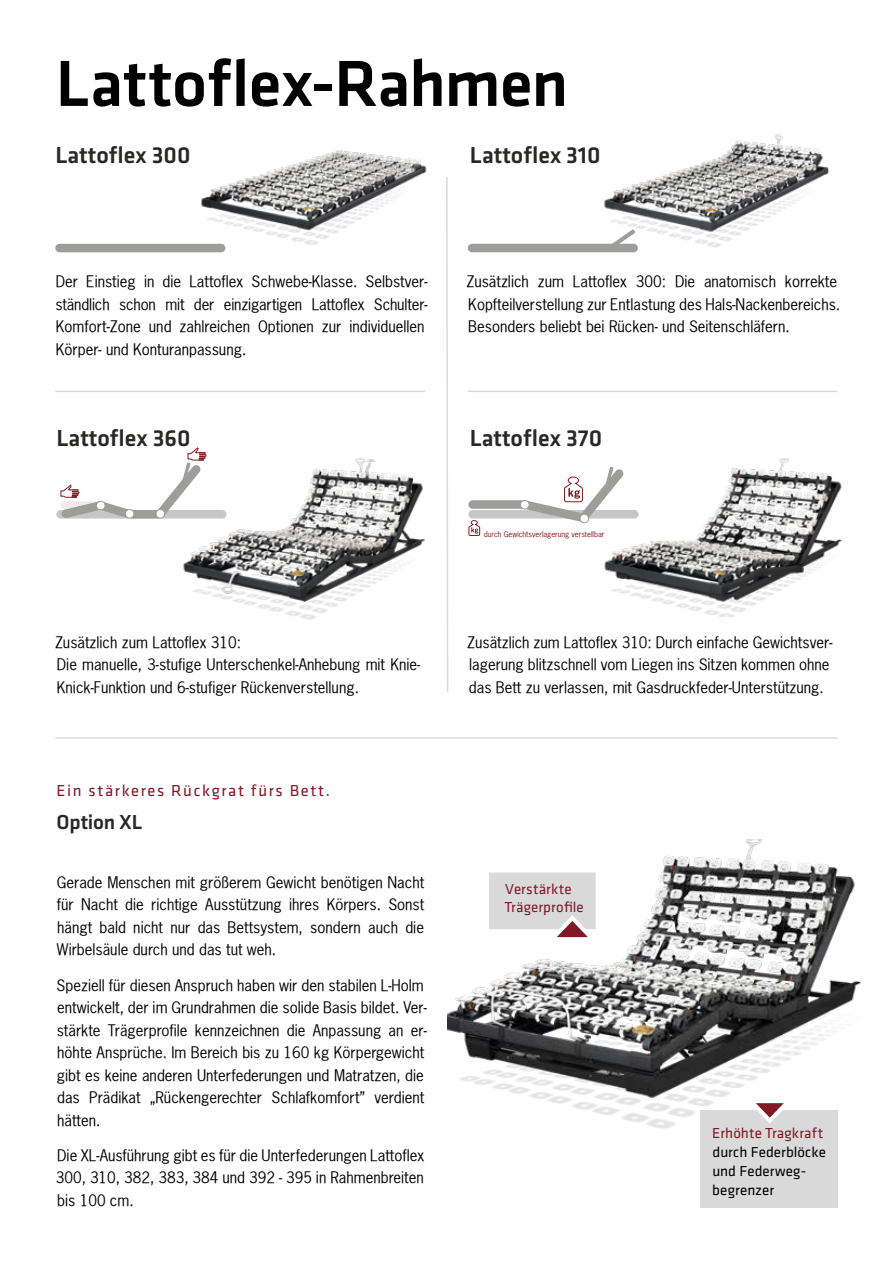
<style>
.page{position:relative;width:893px;height:1263px;background:#fff}
.page>*{position:absolute;margin:0;border:0;box-sizing:border-box;transform-origin:0 0}
.t1{font:500 67.5px "Klavika";letter-spacing:-.005em;color:#000}
.t2{font:500 24px "Klavika";color:#282827}
.t3{font:500 21px "Klavika";letter-spacing:-.01em;color:#282827}
.t4{font:16.5px "Klavika";letter-spacing:.1em;color:#811626}
.t5{font:15px/22.5px "News Gothic";color:#000}
.t6{font:15px/18.8px "Klavika";letter-spacing:.01em;color:#811626}
.t7{font:15px/18.8px "Klavika";color:#000}
.t8{font:7.5px "News Gothic";color:#801c1f}
</style>
<div class="page">
<img style="left:448px;top:839px;width:413px;height:290px">
<img style="left:196px;top:150px;width:231px;height:96px">
<img style="left:598px;top:134px;width:231px;height:113px">
<img style="left:604px;top:458px;width:238px;height:158px">
<img style="left:175px;top:457px;width:250px;height:163px">
<div style="left:56px;top:510px;width:170px;height:8px;background:#c6c6c6;border-radius:4px"></div>
<div style="left:129px;top:510px;width:33px;height:8px;background:#9d9d9c;border-radius:4px"></div>
<svg style="left:60px;top:484px;width:67px;height:34px"></svg>
<div style="left:156px;top:509px;width:9px;height:9px;border:1px solid #9d9d9c;border-radius:50%"></div>
<div style="left:125px;top:509px;width:9px;height:9px;background:#fff;border-radius:50%"></div>
<div style="left:125px;top:509px;width:9px;height:9px;border:1px solid #9d9d9c;border-radius:50%"></div>
<div style="left:96px;top:501px;width:9px;height:9px;background:#fff;border-radius:50%"></div>
<div style="left:96px;top:501px;width:9px;height:9px;border:1px solid #9d9d9c;border-radius:50%"></div>
<svg style="left:157px;top:447px;width:50px;height:70px"></svg>
<div style="left:468px;top:510px;width:171px;height:8px;background:#c6c6c6;border-radius:4px"></div>
<div style="left:468px;top:500px;width:59px;height:9px;background:#9d9d9c;border-radius:4px"></div>
<div style="left:521px;top:500px;width:8px;height:9px;background:#fff;border-radius:50%"></div>
<div style="left:520px;top:500px;width:9px;height:9px;border:1px solid #9d9d9c;border-radius:50%"></div>
<svg style="left:468px;top:520px;width:12px;height:16px"></svg>
<svg style="left:523px;top:467px;width:101px;height:56px"></svg>
<div style="left:55px;top:244px;width:170px;height:8px;background:#9d9d9c;border-radius:4px"></div>
<svg style="left:610px;top:229px;width:25px;height:15px"></svg>
<div style="left:468px;top:244px;width:170px;height:8px;background:#9d9d9c;border-radius:4px"></div>
<svg style="left:489px;top:872px;width:113px;height:73px"></svg>
<div style="left:700px;top:1110px;width:138px;height:98px;background:#dadada"></div>
<svg style="left:741px;top:1095px;width:57px;height:28px"></svg>
<hr style="left:55px;top:391px;width:370px;height:1px;background:#dadada">
<hr style="left:468px;top:391px;width:370px;height:1px;background:#dadada">
<hr style="left:55px;top:737px;width:783px;height:2px;background:#dadada">
<svg style="left:446px;top:177px;width:3px;height:515px"></svg>
<h1 class="t1" style="left:56px;top:47px;width:514px">Lattoflex-Rahmen</h1>
<h2 class="t2" style="left:55px;top:142px;width:137px">Lattoflex 300</h2>
<h2 class="t2" style="left:470px;top:142px;width:132px">Lattoflex 310</h2>
<p class="t5" style="left:55px;top:270px;width:374px">Der Einstieg in die Lattoflex Schwebe-Klasse. Selbstver&shy;ständlich schon mit der einzigartigen Lattoflex Schulter-Komfort-Zone und zahlreichen Optionen zur individuellen Körper- und Konturanpassung.</p>
<p class="t5" style="left:466px;top:270px;width:375px">Zusätzlich zum Lattoflex 300: Die anatomisch korrekte<br>Kopfteilverstellung zur Entlastung des Hals-Nackenbereichs.<br>Besonders beliebt bei Rücken- und Seitenschläfern.</p>
<h2 class="t2" style="left:56px;top:425px;width:136px">Lattoflex 360</h2>
<h2 class="t2" style="left:470px;top:425px;width:134px">Lattoflex 370</h2>
<p class="t8" style="left:484px;top:529px;width:122px">durch Gewichtsverlagerung verstellbar</p>
<p class="t5" style="left:55px;top:631px;width:367px">Zusätzlich zum Lattoflex 310:<br>Die manuelle, 3-stufige Unterschenkel-Anhebung mit Knie-<br>Knick-Funktion und 6-stufiger Rückenverstellung.</p>
<p class="t5" style="left:467px;top:631px;width:367px">Zusätzlich zum Lattoflex 310: Durch einfache Gewichtsver&shy;lagerung blitzschnell vom Liegen ins Sitzen kommen ohne das Bett zu verlassen, mit Gasdruckfeder-Unterstützung.</p>
<p class="t4" style="left:57px;top:782px;width:275px">Ein stärkeres Rückgrat fürs Bett.</p>
<h3 class="t3" style="left:57px;top:811px;width:87px">Option XL</h3>
<p class="t5" style="left:57px;top:871px;width:369px;text-align:justify">Gerade Menschen mit größerem Gewicht benötigen Nacht für Nacht die richtige Ausstützung ihres Körpers. Sonst hängt bald nicht nur das Bettsystem, sondern auch die Wirbelsäule durch und das tut weh.</p>
<p class="t5" style="left:57px;top:973px;width:372px">Speziell für diesen Anspruch haben wir den stabilen L-Holm entwickelt, der im Grundrahmen die solide Basis bildet. Ver&shy;stärkte Trägerprofile kennzeichnen die Anpassung an er&shy;höhte Ansprüche. Im Bereich bis zu 160 kg Körpergewicht gibt es keine anderen Unterfederungen und Matratzen, die das Prädikat „Rückengerechter Schlafkomfort” verdient hätten.</p>
<p class="t5" style="left:56px;top:1144px;width:370px;text-align:justify">Die XL-Ausführung gibt es für die Unterfederungen Lattoflex 300, 310, 382, 383, 384 und 392 - 395 in Rahmenbreiten bis 100 cm.</p>
<p class="t6" style="left:504px;top:879px;width:81px">Verstärkte<br>Trägerprofile</p>
<p class="t6" style="left:712px;top:1124px;width:113px">Erhöhte Tragkraft</p>
<p class="t7" style="left:712px;top:1143px;width:115px">durch Federblöcke und Federweg&shy;begrenzer</p>
</div>
